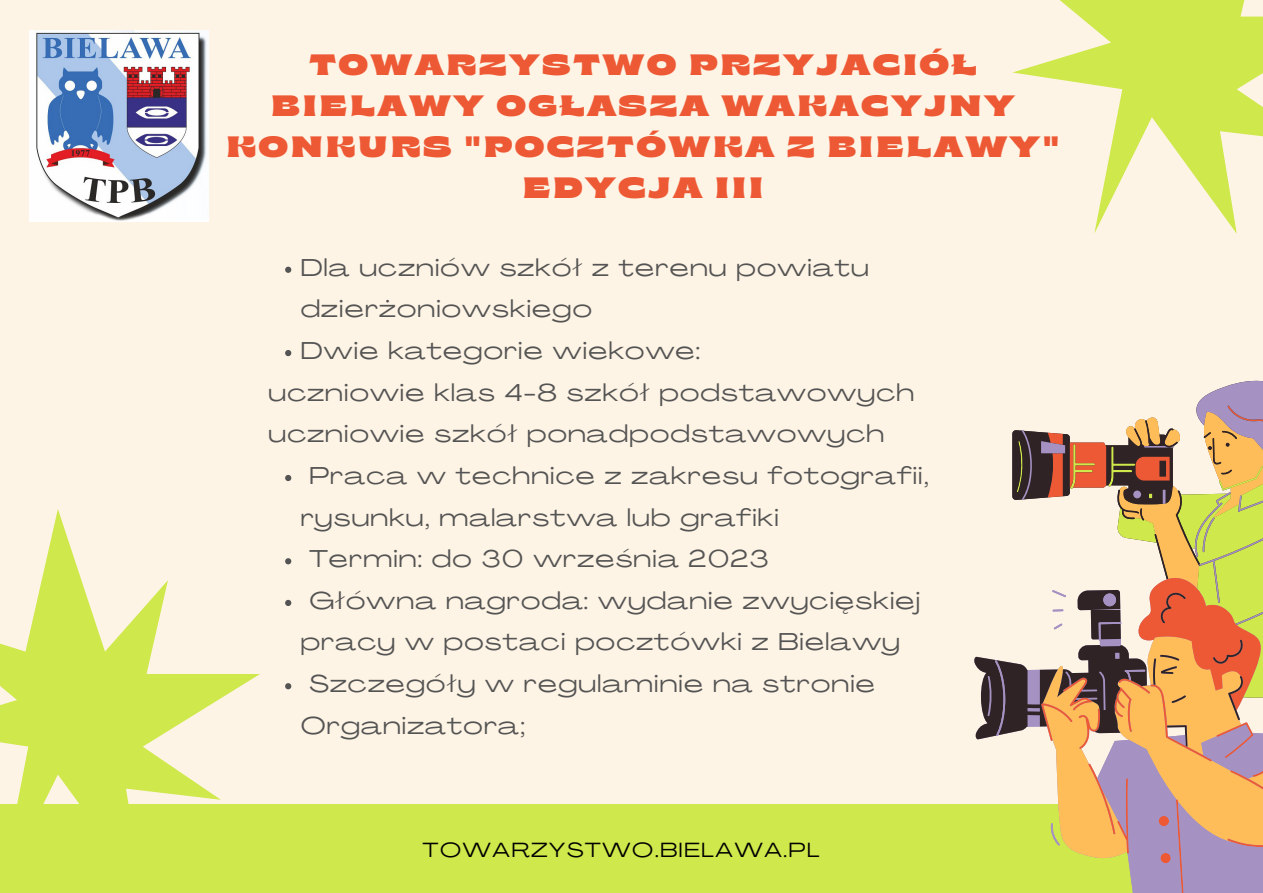
<style>
.page{position:relative;width:1263px;height:893px;background:#fef4e5}
.page>*{position:absolute;margin:0;border:0;box-sizing:border-box;transform-origin:0 0}
.t1{font:900 semi-expanded 29.4px/41px "Brice";letter-spacing:.1em;color:#ee5935;text-align:center}
.t2{font:24px/41.6px "Agrandir Grand";letter-spacing:.05em;color:#545454}
.t3{font:20.25px "Agrandir Grand";letter-spacing:.09em;color:#000}
</style>
<div class="page">
<svg style="left:1012px;top:0;width:251px;height:234px"></svg>
<svg style="left:0;top:509px;width:260px;height:295px"></svg>
<div style="left:0;top:804px;width:1263px;height:89px;background:#cfe84b"></div>
<svg style="left:1199px;top:380px;width:64px;height:21px"></svg>
<svg style="left:974px;top:401px;width:289px;height:339px"></svg>
<svg style="left:995px;top:590px;width:268px;height:303px"></svg>
<img style="left:29px;top:30px;width:179px;height:192px">
<svg style="left:285px;top:267px;width:6px;height:6px"></svg>
<svg style="left:285px;top:350px;width:6px;height:6px"></svg>
<svg style="left:285px;top:475px;width:6px;height:6px"></svg>
<svg style="left:285px;top:558px;width:6px;height:6px"></svg>
<svg style="left:285px;top:600px;width:6px;height:6px"></svg>
<svg style="left:285px;top:683px;width:6px;height:6px"></svg>
<p class="t1" style="left:226px;top:47px;width:835px">TOWARZYSTWO PRZYJACIÓŁ<br>BIELAWY OGŁASZA WAKACYJNY<br>KONKURS "POCZTÓWKA Z BIELAWY"</p>
<p class="t1" style="left:523px;top:170px;width:242px">EDYCJA III</p>
<p class="t2" style="left:301px;top:249px;width:570px">Dla uczniów szkół z terenu powiatu dzierżoniowskiego</p>
<p class="t2" style="left:301px;top:332px;width:401px">Dwie kategorie wiekowe:</p>
<p class="t2" style="left:268px;top:374px;width:647px">uczniowie klas 4-8 szkół podstawowych</p>
<p class="t2" style="left:268px;top:415px;width:617px">uczniowie szkół ponadpodstawowych</p>
<p class="t2" style="left:301px;top:457px;width:629px;text-indent:9px">Praca w technice z zakresu fotografii, rysunku, malarstwa lub grafiki</p>
<p class="t2" style="left:309px;top:540px;width:461px">Termin: do 30 września 2023</p>
<p class="t2" style="left:301px;top:582px;width:621px;text-indent:9px">Główna nagroda: wydanie zwycięskiej pracy w postaci pocztówki z Bielawy</p>
<p class="t2" style="left:301px;top:665px;width:576px;text-indent:9px">Szczegóły w regulaminie na stronie<br>Organizatora;</p>
<p class="t3" style="left:423px;top:842px;width:398px">TOWARZYSTWO.BIELAWA.PL</p>
</div>
